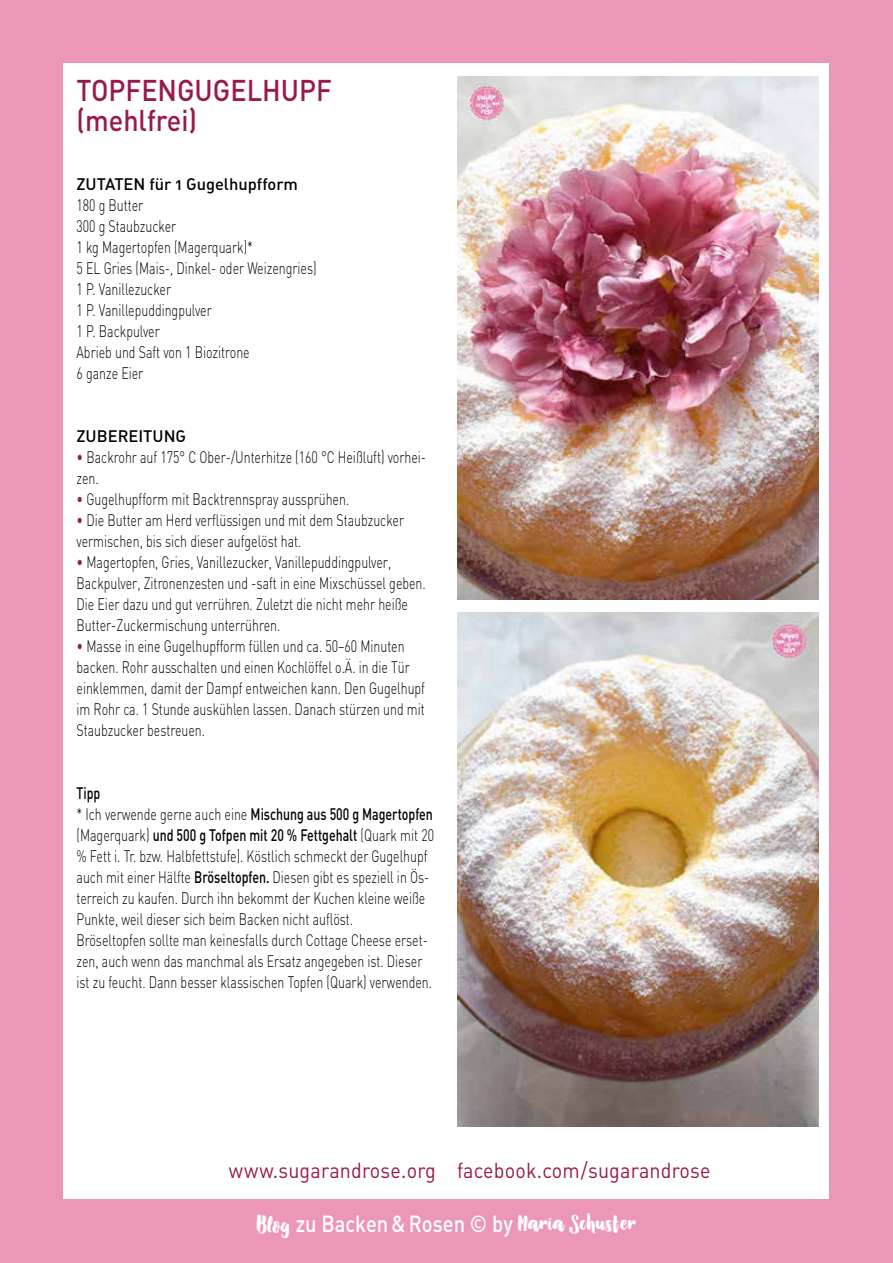
<style>
.page{position:relative;width:893px;height:1263px;background:#ec97b8}
.page>*{position:absolute;margin:0;border:0;box-sizing:border-box;transform-origin:0 0}
.t1{font:32.7px "Vissal";letter-spacing:.02em;color:#fff;scale:1.1 1}
.t2{font:500 29.7px/30px "DIN";color:#981a4d;scale:.91 1}
.t3{font:21.45px "DIN Regular Alternate";letter-spacing:.01em;color:#981a4d;scale:.92 1}
.t4{font:300 16.5px/21px "DIN";color:#000;scale:.75 1}
.t5{font:16.5px "DIN Medium Alternate";color:#000}
.s1{color:#981a4d}
.s2{font-weight:500}
</style>
<div class="page">
<div style="left:64px;top:64px;width:765px;height:1135px;background:#fff"></div>
<img style="left:457px;top:77px;width:362px;height:523px">
<img style="left:457px;top:612px;width:362px;height:515px">
<h2 class="t2" style="left:77px;top:74px;width:282px">TOPFENGUGELHUPF (mehlfrei)</h2>
<p class="t5" style="left:77px;top:173px;width:223px">ZUTATEN für 1 Gugelhupfform</p>
<p class="t4" style="left:77px;top:194px;width:322px">180 g Butter<br>300 g Staubzucker<br>1 kg Magertopfen (Magerquark)*<br>5 EL Gries (Mais-, Dinkel- oder Weizengries)<br>1 P. Vanillezucker<br>1 P. Vanillepuddingpulver<br>1 P. Backpulver<br>Abrieb und Saft von 1 Biozitrone<br>6 ganze Eier</p>
<p class="t5" style="left:77px;top:425px;width:111px">ZUBEREITUNG</p>
<p class="t4" style="left:77px;top:446px;width:468px"><span class="s1">•</span> Backrohr auf 175° C Ober-/Unterhitze (160 °C Heißluft) vorhei&shy;zen.</p>
<p class="t4" style="left:77px;top:488px;width:365px"><span class="s1">•</span> Gugelhupfform mit Backtrennspray aussprühen.</p>
<p class="t4" style="left:77px;top:509px;width:438px"><span class="s1">•</span> Die Butter am Herd verflüssigen und mit dem Staubzucker vermischen, bis sich dieser aufgelöst hat.</p>
<p class="t4" style="left:77px;top:551px;width:467px"><span class="s1">•</span> Magertopfen, Gries, Vanillezucker, Vanillepuddingpulver, Backpulver, Zitronenzesten und -saft in eine Mixschüssel geben.<br>Die Eier dazu und gut verrühren. Zuletzt die nicht mehr heiße Butter-Zuckermischung unterrühren.</p>
<p class="t4" style="left:77px;top:635px;width:466px"><span class="s1">•</span> Masse in eine Gugelhupfform füllen und ca. 50–60 Minuten backen. Rohr ausschalten und einen Kochlöffel o.Ä. in die Tür einklemmen, damit der Dampf entweichen kann. Den Gugelhupf im Rohr ca. 1 Stunde auskühlen lassen. Danach stürzen und mit Staubzucker bestreuen.</p>
<p class="t4" style="left:77px;top:782px;width:478px"><span class="s2">Tipp<br></span>* Ich verwende gerne auch eine <span class="s2">Mischung aus 500 g Magertopfen </span>(Magerquark) <span class="s2">und 500 g Tofpen mit 20 % Fettgehalt</span> (Quark mit 20 % Fett i. Tr. bzw. Halbfettstufe). Köstlich schmeckt der Gugelhupf auch mit einer Hälfte <span class="s2">Bröseltopfen.</span> Diesen gibt es speziell in Ös&shy;terreich zu kaufen. Durch ihn bekommt der Kuchen kleine weiße Punkte, weil dieser sich beim Backen nicht auflöst.<br>Bröseltopfen sollte man keinesfalls durch Cottage Cheese erset&shy;zen, auch wenn das manchmal als Ersatz angegeben ist. Dieser ist zu feucht. Dann besser klassischen Topfen (Quark) verwenden.</p>
<h3 class="t3" style="left:229px;top:1156px;width:525px">www.sugarandrose.org facebook.com/sugarandrose</h3>
<h1 class="t1" style="left:256px;top:1208px;width:346px">Blog <sub>zu</sub> <sub>Backen</sub> <sub>&amp;</sub> <sub>Rosen</sub> <sub>©</sub> <sub>by</sub> Maria Schuster</h1>
</div>
